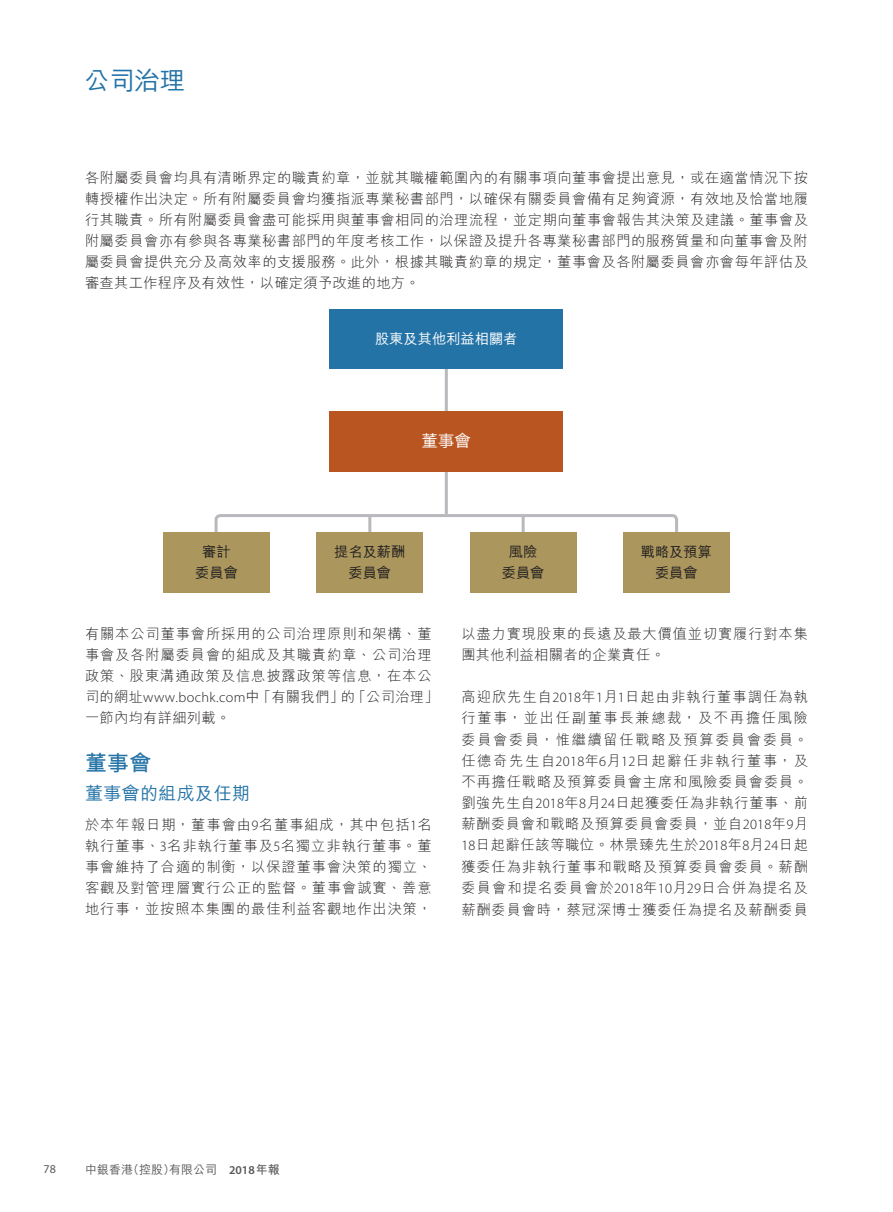
<style>
.page{position:relative;width:893px;height:1212px;background:#fff}
.page>*{position:absolute;margin:0;border:0;box-sizing:border-box;transform-origin:0 0}
.t1{font:500 25.5px "M Hei HK";color:#2473a7}
.t2{font:700 21.75px "M Hei HK";color:#2473a7}
.t3{font:500 18px "M Hei HK";letter-spacing:.02em;color:#2473a7}
.t4{font:500 16.5px "M Hei HK";color:#fff}
.t5{font:300 14.25px/21px "M Hei HK";letter-spacing:.06em;color:#231f20;text-align:justify}
.t6{font:500 14.25px/21px "M Hei HK";color:#231f20;text-align:center}
.t7{font:500 14.25px "M Hei HK";color:#fff}
.t8{font:500 12px "M Hei HK";color:#57585a}
.t9{font:12px "Myriad Pro";color:#57585a}
.s1{font-family:"Myriad Pro"}
.s2{font-family:"Myriad Pro";font-weight:600}
.s3{font-weight:700}
</style>
<div class="page">
<hr style="left:445px;top:339px;width:3px;height:175px;background:#b8b9bc">
<svg style="left:214px;top:512px;width:464px;height:53px"></svg>
<div style="left:330px;top:411px;width:233px;height:60px;background:#b95521"></div>
<div style="left:330px;top:309px;width:233px;height:59px;background:#2473a7"></div>
<div style="left:163px;top:532px;width:107px;height:60px;background:#ab975e"></div>
<hr style="left:368px;top:515px;width:3px;height:47px;background:#b8b9bc">
<div style="left:317px;top:532px;width:106px;height:60px;background:#ab975e"></div>
<hr style="left:522px;top:515px;width:3px;height:47px;background:#b8b9bc">
<div style="left:470px;top:532px;width:106px;height:60px;background:#ab975e"></div>
<div style="left:623px;top:532px;width:107px;height:60px;background:#ab975e"></div>
<h1 class="t1" style="left:84px;top:62px;width:103px">公司治理</h1>
<p class="t5" style="left:85px;top:167px;width:724px">各附屬委員會均具有清晰界定的職責約章，並就其職權範圍內的有關事項向董事會提出意見，或在適當情況下按轉授權作出決定。所有附屬委員會均獲指派專業秘書部門，以確保有關委員會備有足夠資源，有效地及恰當地履行其職責。所有附屬委員會盡可能採用與董事會相同的治理流程，並定期向董事會報告其決策及建議。董事會及附屬委員會亦有參與各專業秘書部門的年度考核工作，以保證及提升各專業秘書部門的服務質量和向董事會及附屬委員會提供充分及高效率的支援服務。此外，根據其職責約章的規定，董事會及各附屬委員會亦會每年評估及審查其工作程序及有效性，以確定須予改進的地方。</p>
<p class="t7" style="left:375px;top:328px;width:144px">股東及其他利益相關者</p>
<p class="t4" style="left:422px;top:429px;width:51px">董事會</p>
<p class="t6" style="left:195px;top:540px;width:44px">審計委員會</p>
<p class="t6" style="left:334px;top:540px;width:73px">提名及薪酬委員會</p>
<p class="t6" style="left:502px;top:540px;width:44px">風險委員會</p>
<p class="t6" style="left:641px;top:540px;width:73px">戰略及預算委員會</p>
<p class="t5" style="left:85px;top:622px;width:355px;text-align:left">有關本公司董事會所採用的公司治理原則和架構、董事會及各附屬委員會的組成及其職責約章、公司治理政策、股東溝通政策及信息披露政策等信息，在本公司的網址<span class="s1">www.bochk.com</span>中「有關我們」的「公司治理」一節內均有詳細列載。</p>
<h2 class="t2" style="left:85px;top:747px;width:68px">董事會</h2>
<p class="t3" style="left:85px;top:781px;width:167px">董事會的組成及任期</p>
<p class="t5" style="left:85px;top:813px;width:348px">於本年報日期，董事會由<span class="s1">9</span>名董事組成，其中包括<span class="s1">1</span>名執行董事、<span class="s1">3</span>名非執行董事及<span class="s1">5</span>名獨立非執行董事。董事會維持了合適的制衡，以保證董事會決策的獨立、客觀及對管理層實行公正的監督。董事會誠實、善意地行事，並按照本集團的最佳利益客觀地作出決策，</p>
<p class="t5" style="left:461px;top:622px;width:348px">以盡力實現股東的長遠及最大價值並切實履行對本集團其他利益相關者的企業責任。</p>
<p class="t5" style="left:461px;top:686px;width:348px">高迎欣先生自<span class="s1">2018</span>年<span class="s1">1</span>月<span class="s1">1</span>日起由非執行董事調任為執行董事，並出任副董事長兼總裁，及不再擔任風險委員會委員，惟繼續留任戰略及預算委員會委員。任德奇先生自<span class="s1">2018</span>年<span class="s1">6</span>月<span class="s1">12</span>日起辭任非執行董事，及不再擔任戰略及預算委員會主席和風險委員會委員。劉強先生自<span class="s1">2018</span>年<span class="s1">8</span>月<span class="s1">24</span>日起獲委任為非執行董事、前薪酬委員會和戰略及預算委員會委員，並自<span class="s1">2018</span>年<span class="s1">9</span>月<span class="s1">18</span>日起辭任該等職位。林景臻先生於<span class="s1">2018</span>年<span class="s1">8</span>月<span class="s1">24</span>日起獲委任為非執行董事和戰略及預算委員會委員。薪酬委員會和提名委員會於<span class="s1">2018</span>年<span class="s1">10</span>月<span class="s1">29</span>日合併為提名及薪酬委員會時，蔡冠深博士獲委任為提名及薪酬委員</p>
<p class="t9" style="left:44px;top:1161px;width:14px">78</p>
<p class="t8" style="left:85px;top:1160px;width:196px">中銀香港（控股）有限公司 <span class="s2">2018</span><span class="s3">年報</span></p>
</div>
